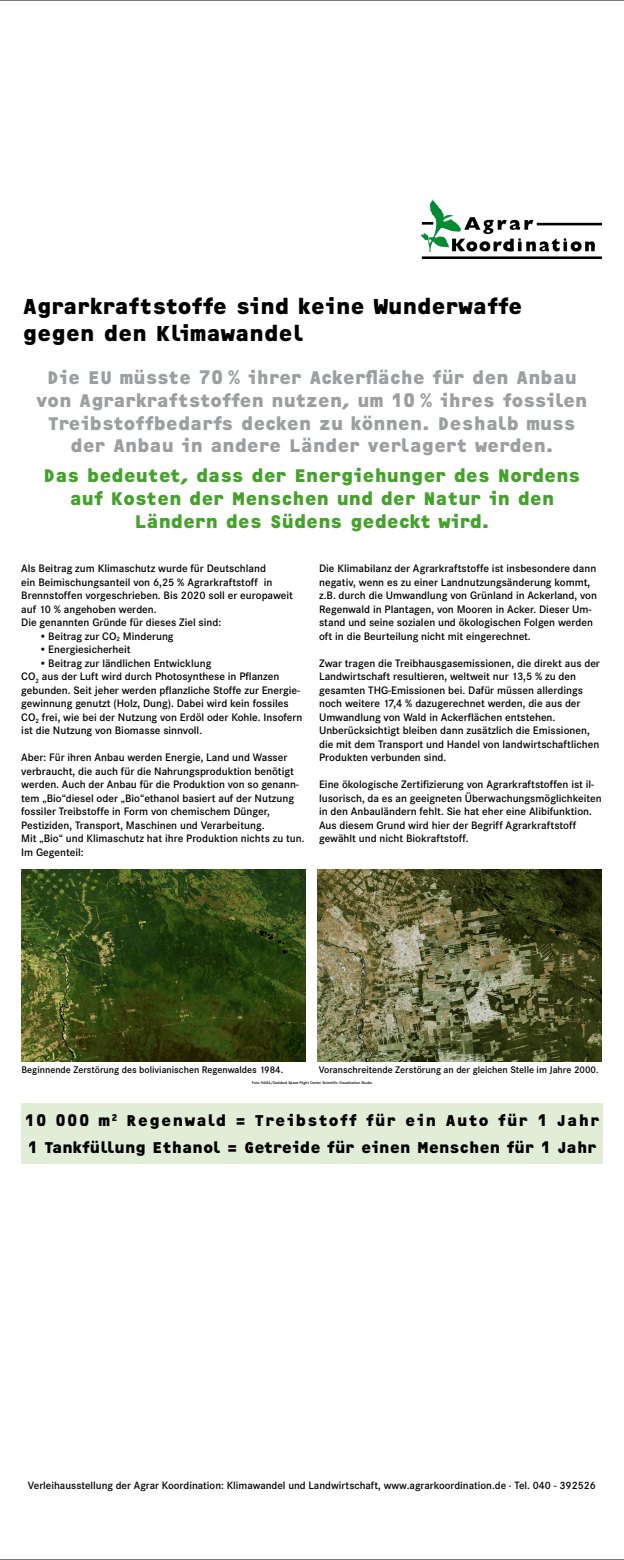
<style>
.page{position:relative;width:624px;height:1560px;background:#fff}
.page>*{position:absolute;margin:0;border:0;box-sizing:border-box;transform-origin:0 0}
.t1{font:700 22.5px/27px "OCRF";color:#000}
.t2{font:700 19px/22.8px "OCRF";color:#9c9e9f;text-align:center}
.t3{font:700 19px/22.8px "OCRF";color:#44a12b;text-align:center}
.t4{font:700 16.25px/26.7px "OCRF";color:#000}
.t5{font:600 11.25px/13.5px "Corporate S";color:#000}
.t6{font:600 11px "Corporate S";color:#000}
.t7{font:600 10px "Corporate S";color:#000}
.t8{font:600 4px "Corporate S";color:#000}
</style>
<div class="page">
<img style="left:21px;top:869px;width:284px;height:192px">
<img style="left:318px;top:869px;width:283px;height:192px">
<div style="left:21px;top:1102px;width:581px;height:61px;background:#e2edd7"></div>
<img style="left:421px;top:199px;width:180px;height:60px">
<hr style="left:0;top:0;width:624px;height:1px;background:#000">
<hr style="left:0;top:1559px;width:624px;height:1px;background:#000">
<h1 class="t1" style="left:23px;top:291px;width:501px">Agrarkraftstoffe sind keine Wunderwaffe gegen den Klimawandel</h1>
<h2 class="t2" style="left:37px;top:365px;width:552px">Die EU müsste 70 % ihrer Ackerfläche für den Anbau von Agrarkraftstoffen nutzen, um 10 % ihres fossilen Treibstoffbedarfs decken zu können. Deshalb muss der Anbau in andere Länder verlagert werden.</h2>
<h2 class="t3" style="left:43px;top:463px;width:539px">Das bedeutet, dass der Energiehunger des Nordens auf Kosten der Menschen und der Natur in den<br>Ländern des Südens gedeckt wird.</h2>
<p class="t5" style="left:21px;top:561px;width:273px">Als Beitrag zum Klimaschutz wurde für Deutschland<br>ein Beimischungsanteil von 6,25 % Agrarkraftstoff in Brennstoffen vorgeschrieben. Bis 2020 soll er europaweit auf 10 % angehoben werden.<br>Die genannten Gründe für dieses Ziel sind:</p>
<p class="t5" style="left:39px;top:629px;width:136px">• Beitrag zur CO<sub>2</sub> Minderung</p>
<p class="t5" style="left:39px;top:642px;width:93px">• Energiesicherheit</p>
<p class="t5" style="left:21px;top:656px;width:283px;text-indent:18px">• Beitrag zur ländlichen Entwicklung<br>CO<sub>2</sub> aus der Luft wird durch Photosynthese in Pflanzen gebunden. Seit jeher werden pflanzliche Stoffe zur Energie&shy;gewinnung genutzt (Holz, Dung). Dabei wird kein fossiles CO<sub>2</sub> frei, wie bei der Nutzung von Erdöl oder Kohle. Insofern ist die Nutzung von Biomasse sinnvoll.</p>
<p class="t5" style="left:21px;top:750px;width:285px">Aber: Für ihren Anbau werden Energie, Land und Wasser verbraucht, die auch für die Nahrungsproduktion benötigt werden. Auch der Anbau für die Produktion von so genann&shy;tem „Bio“diesel oder „Bio“ethanol basiert auf der Nutzung fossiler Treibstoffe in Form von chemischem Dünger, Pestiziden, Transport, Maschinen und Verarbeitung.<br>Mit „Bio“ und Klimaschutz hat ihre Produktion nichts zu tun.<br>Im Gegenteil:</p>
<p class="t5" style="left:319px;top:561px;width:279px">Die Klimabilanz der Agrarkraftstoffe ist insbesondere dann negativ, wenn es zu einer Landnutzungsänderung kommt, z.B. durch die Umwandlung von Grünland in Ackerland, von Regenwald in Plantagen, von Mooren in Acker. Dieser Um&shy;stand und seine sozialen und ökologischen Folgen werden oft in die Beurteilung nicht mit eingerechnet.</p>
<p class="t5" style="left:319px;top:656px;width:282px">Zwar tragen die Treibhausgasemissionen, die direkt aus der Landwirtschaft resultieren, weltweit nur 13,5 % zu den gesamten THG-Emissionen bei. Dafür müssen allerdings noch weitere 17,4 % dazugerechnet werden, die aus der Umwandlung von Wald in Ackerflächen entstehen.<br>Unberücksichtigt bleiben dann zusätzlich die Emissionen, die mit dem Transport und Handel von landwirtschaftlichen Produkten verbunden sind.</p>
<p class="t5" style="left:319px;top:777px;width:284px">Eine ökologische Zertifizierung von Agrarkraftstoffen ist il&shy;lusorisch, da es an geeigneten Überwachungsmöglichkeiten in den Anbauländern fehlt. Sie hat eher eine Alibifunktion.<br>Aus diesem Grund wird hier der Begriff Agrarkraftstoff gewählt und nicht Biokraftstoff.</p>
<p class="t7" style="left:22px;top:1064px;width:263px">Beginnende Zerstörung des bolivianischen Regenwaldes 1984.</p>
<p class="t7" style="left:319px;top:1064px;width:281px">Voranschreitende Zerstörung an der gleichen Stelle im Jahre 2000.</p>
<p class="t8" style="left:252px;top:1080px;width:122px">Foto: NASA/Goddard Space Flight Center Scientific Visualization Studio</p>
<h3 class="t4" style="left:24px;top:1106px;width:576px">10 000 m<sup>2</sup> Regenwald = Treibstoff für ein Auto für 1 Jahr<br>1 Tankfüllung Ethanol = Getreide für einen Menschen für 1 Jahr</h3>
<p class="t6" style="left:28px;top:1478px;width:569px">Verleihausstellung der Agrar Koordination: Klimawandel und Landwirtschaft, www.agrarkoordination.de · Tel. 040 - 392526</p>
</div>
